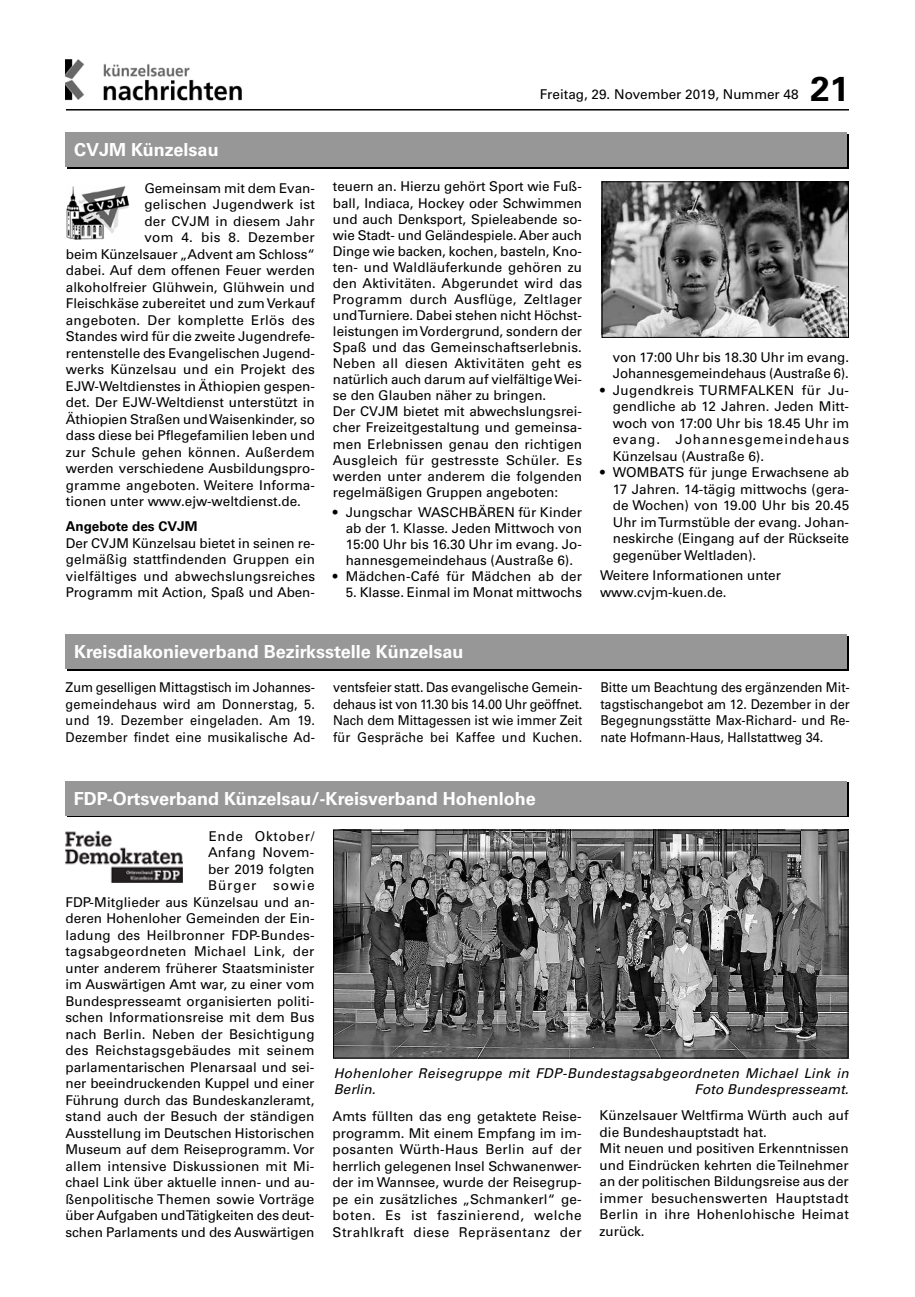
<style>
.page{position:relative;width:915px;height:1297px;background:#fff}
.page>*{position:absolute;margin:0;border:0;box-sizing:border-box;transform-origin:0 0}
.t1{font:700 34.5px "Univers LT Pro 65";color:#000}
.t2{font:700 18px "Univers LT Pro 65";color:#fff}
.t3{font:13.5px/16.5px "Univers LT Pro 55 Roman";color:#000;text-align:justify}
.t4{font:13.5px/16.5px "Univers LT Pro 55 Roman";color:#000;text-align:justify;scale:.94 1}
.t5{font:italic 13.5px/16.5px "Univers LT Pro 55";letter-spacing:.025em;color:#000}
.t6{font:13.5px "Univers LT Pro 55 Roman";letter-spacing:.02em;color:#000}
.t7{font:13.5px "Univers LT Pro 55 Roman";letter-spacing:.025em;color:#000}
.t8{font:700 13.5px "Univers LT Pro 65";color:#000}
</style>
<div class="page">
<hr style="left:66px;top:109px;width:782px;height:2px;background:#000">
<img style="left:66px;top:60px;width:176px;height:41px">
<div style="left:67px;top:134px;width:781px;height:34px;background:#979797"></div>
<div style="left:66px;top:132px;width:780px;height:34px;background:#979797"></div>
<img style="left:66px;top:186px;width:64px;height:54px">
<img style="left:603px;top:184px;width:243px;height:152px">
<div style="left:601px;top:182px;width:247px;height:156px;border:1px solid #000"></div>
<div style="left:67px;top:783px;width:781px;height:34px;background:#979797"></div>
<div style="left:65px;top:781px;width:781px;height:34px;background:#979797"></div>
<img style="left:65px;top:830px;width:117px;height:52px">
<img style="left:335px;top:832px;width:511px;height:224px">
<div style="left:333px;top:830px;width:515px;height:228px;border:1px solid #000"></div>
<div style="left:67px;top:636px;width:781px;height:34px;background:#979797"></div>
<div style="left:66px;top:634px;width:780px;height:34px;background:#979797"></div>
<h2 class="t2" style="left:74px;top:139px;width:146px">CVJM Künzelsau</h2>
<p class="t3" style="left:144px;top:180px;width:172px">Gemeinsam mit dem Evan-</p>
<p class="t3" style="left:144px;top:196px;width:172px">gelischen Jugendwerk ist</p>
<p class="t3" style="left:144px;top:213px;width:172px">der CVJM in diesem Jahr</p>
<p class="t7" style="left:144px;top:229px;width:172px">vom 4. bis 8. Dezember</p>
<p class="t3" style="left:66px;top:246px;width:250px">beim Künzelsauer „Advent am Schloss“</p>
<p class="t3" style="left:66px;top:262px;width:250px">dabei. Auf dem offenen Feuer werden</p>
<p class="t3" style="left:66px;top:279px;width:250px">alkoholfreier Glühwein, Glühwein und</p>
<p class="t3" style="left:66px;top:295px;width:250px">Fleischkäse zubereitet und zum Verkauf</p>
<p class="t6" style="left:66px;top:312px;width:250px">angeboten. Der komplette Erlös des</p>
<p class="t3" style="left:66px;top:328px;width:250px">Standes wird für die zweite Jugendrefe-</p>
<p class="t3" style="left:66px;top:345px;width:250px">rentenstelle des Evangelischen Jugend-</p>
<p class="t3" style="left:66px;top:361px;width:250px">werks Künzelsau und ein Projekt des</p>
<p class="t3" style="left:66px;top:378px;width:250px">EJW-Weltdienstes in Äthiopien gespen-</p>
<p class="t3" style="left:66px;top:394px;width:250px">det. Der EJW-Weltdienst unterstützt in</p>
<p class="t3" style="left:66px;top:411px;width:250px">Äthiopien Straßen und Waisenkinder, so</p>
<p class="t3" style="left:66px;top:427px;width:250px">dass diese bei Pflegefamilien leben und</p>
<p class="t3" style="left:66px;top:444px;width:250px">zur Schule gehen können. Außerdem</p>
<p class="t3" style="left:66px;top:460px;width:250px">werden verschiedene Ausbildungspro-</p>
<p class="t3" style="left:66px;top:477px;width:250px">gramme angeboten. Weitere Informa-</p>
<p class="t3" style="left:66px;top:493px;width:236px">tionen unter www.ejw-weltdienst.de.</p>
<p class="t8" style="left:66px;top:518px;width:133px">Angebote des CVJM</p>
<p class="t3" style="left:66px;top:535px;width:251px">Der CVJM Künzelsau bietet in seinen re&shy;gelmäßig stattfindenden Gruppen ein vielfältiges und abwechslungsreiches Programm mit Action, Spaß und Aben-</p>
<p class="t3" style="left:539px;top:86px;width:260px">Freitag, 29. November 2019, Nummer 48</p>
<h1 class="t1" style="left:810px;top:68px;width:40px">21</h1>
<p class="t3" style="left:333px;top:178px;width:251px;line-height:16px;text-align:left">teuern an. Hierzu gehört Sport wie Fuß&shy;ball, Indiaca, Hockey oder Schwimmen und auch Denksport, Spieleabende so&shy;wie Stadt- und Geländespiele. Aber auch Dinge wie backen, kochen, basteln, Kno&shy;ten- und Waldläuferkunde gehören zu den Aktivitäten. Abgerundet wird das Programm durch Ausflüge, Zeltlager und Turniere. Dabei stehen nicht Höchst&shy;leistungen im Vordergrund, sondern der Spaß und das Gemeinschaftserlebnis.<br>Neben all diesen Aktivitäten geht es natürlich auch darum auf vielfältige Wei&shy;se den Glauben näher zu bringen.<br>Der CVJM bietet mit abwechslungsrei&shy;cher Freizeitgestaltung und gemeinsa&shy;men Erlebnissen genau den richtigen Ausgleich für gestresste Schüler. Es werden unter anderem die folgenden regelmäßigen Gruppen angeboten:</p>
<p class="t3" style="left:345px;top:504px;width:238px;line-height:16px;text-indent:-13px">• Jungschar WASCHBÄREN für Kinder ab der 1. Klasse. Jeden Mittwoch von 15:00 Uhr bis 16.30 Uhr im evang. Jo&shy;hannesgemeindehaus (Austraße 6).</p>
<p class="t3" style="left:333px;top:568px;width:250px">• Mädchen-Café für Mädchen ab der</p>
<p class="t3" style="left:345px;top:584px;width:238px">5. Klasse. Einmal im Monat mittwochs</p>
<p class="t3" style="left:612px;top:349px;width:238px;line-height:16px">von 17:00 Uhr bis 18.30 Uhr im evang.<br>Johannesgemeindehaus (Austraße 6).</p>
<p class="t3" style="left:612px;top:382px;width:238px;text-indent:-13px">• Jugendkreis TURMFALKEN für Ju&shy;gendliche ab 12 Jahren. Jeden Mitt&shy;woch von 17:00 Uhr bis 18.45 Uhr im evang. Johannesgemeindehaus Künzelsau (Austraße 6).</p>
<p class="t3" style="left:612px;top:464px;width:238px;text-indent:-13px">• WOMBATS für junge Erwachsene ab 17 Jahren. 14-tägig mittwochs (gera&shy;de Wochen) von 19.00 Uhr bis 20.45<br>Uhr im Turmstüble der evang. Johan&shy;neskirche (Eingang auf der Rückseite gegenüber Weltladen).</p>
<p class="t3" style="left:600px;top:567px;width:182px">Weitere Informationen unter www.cvjm-kuen.de.</p>
<h2 class="t2" style="left:74px;top:641px;width:390px">Kreisdiakonieverband Bezirksstelle Künzelsau</h2>
<p class="t4" style="left:66px;top:679px;width:267px">Zum geselligen Mittagstisch im Johannes&shy;gemeindehaus wird am Donnerstag, 5. und 19. Dezember eingeladen. Am 19.<br>Dezember findet eine musikalische Ad-</p>
<p class="t4" style="left:333px;top:679px;width:267px">ventsfeier statt. Das evangelische Gemein&shy;dehaus ist von 11.30 bis 14.00 Uhr geöffnet.<br>Nach dem Mittagessen ist wie immer Zeit für Gespräche bei Kaffee und Kuchen.</p>
<p class="t4" style="left:600px;top:679px;width:267px">Bitte um Beachtung des ergänzenden Mit&shy;tagstischangebot am 12. Dezember in der Begegnungsstätte Max-Richard- und Re&shy;nate Hofmann-Haus, Hallstattweg 34.</p>
<h2 class="t2" style="left:74px;top:787px;width:463px">FDP-Ortsverband Künzelsau/-Kreisverband Hohenlohe</h2>
<p class="t3" style="left:65px;top:828px;width:250px;text-align:right">Ende Oktober/<br>Anfang Novem-<br>ber 2019 folgten<br>Bürger sowie<br>FDP-Mitglieder aus Künzelsau und an&shy;deren Hohenloher Gemeinden der Ein&shy;ladung des Heilbronner FDP-Bundes&shy;tagsabgeordneten Michael Link, der unter anderem früherer Staatsminister im Auswärtigen Amt war, zu einer vom Bundespresseamt organisierten politi&shy;schen Informationsreise mit dem Bus nach Berlin. Neben der Besichtigung des Reichstagsgebäudes mit seinem parlamentarischen Plenarsaal und sei&shy;ner beeindruckenden Kuppel und einer Führung durch das Bundeskanzleramt, stand auch der Besuch der ständigen Ausstellung im Deutschen Historischen Museum auf dem Reiseprogramm. Vor allem intensive Diskussionen mit Mi&shy;chael Link über aktuelle innen- und au&shy;ßenpolitische Themen sowie Vorträge über Aufgaben und Tätigkeiten des deut&shy;schen Parlaments und des Auswärtigen</p>
<p class="t5" style="left:333px;top:1065px;width:516px">Hohenloher Reisegruppe mit FDP-Bundestagsabgeordneten Michael Link in<br>Berlin.</p>
<p class="t5" style="left:694px;top:1081px;width:155px">Foto Bundespresseamt.</p>
<p class="t3" style="left:332px;top:1108px;width:250px">Amts füllten das eng getaktete Reise&shy;programm. Mit einem Empfang im im&shy;posanten Würth-Haus Berlin auf der herrlich gelegenen Insel Schwanenwer&shy;der im Wannsee, wurde der Reisegrup&shy;pe ein zusätzliches „Schmankerl“ ge&shy;boten. Es ist faszinierend, welche Strahlkraft diese Repräsentanz der</p>
<p class="t3" style="left:599px;top:1107px;width:250px;text-align:left">Künzelsauer Weltfirma Würth auch auf die Bundeshauptstadt hat.<br>Mit neuen und positiven Erkenntnissen und Eindrücken kehrten die Teilnehmer an der politischen Bildungsreise aus der immer besuchenswerten Hauptstadt Berlin in ihre Hohenlohische Heimat zurück.</p>
</div>
